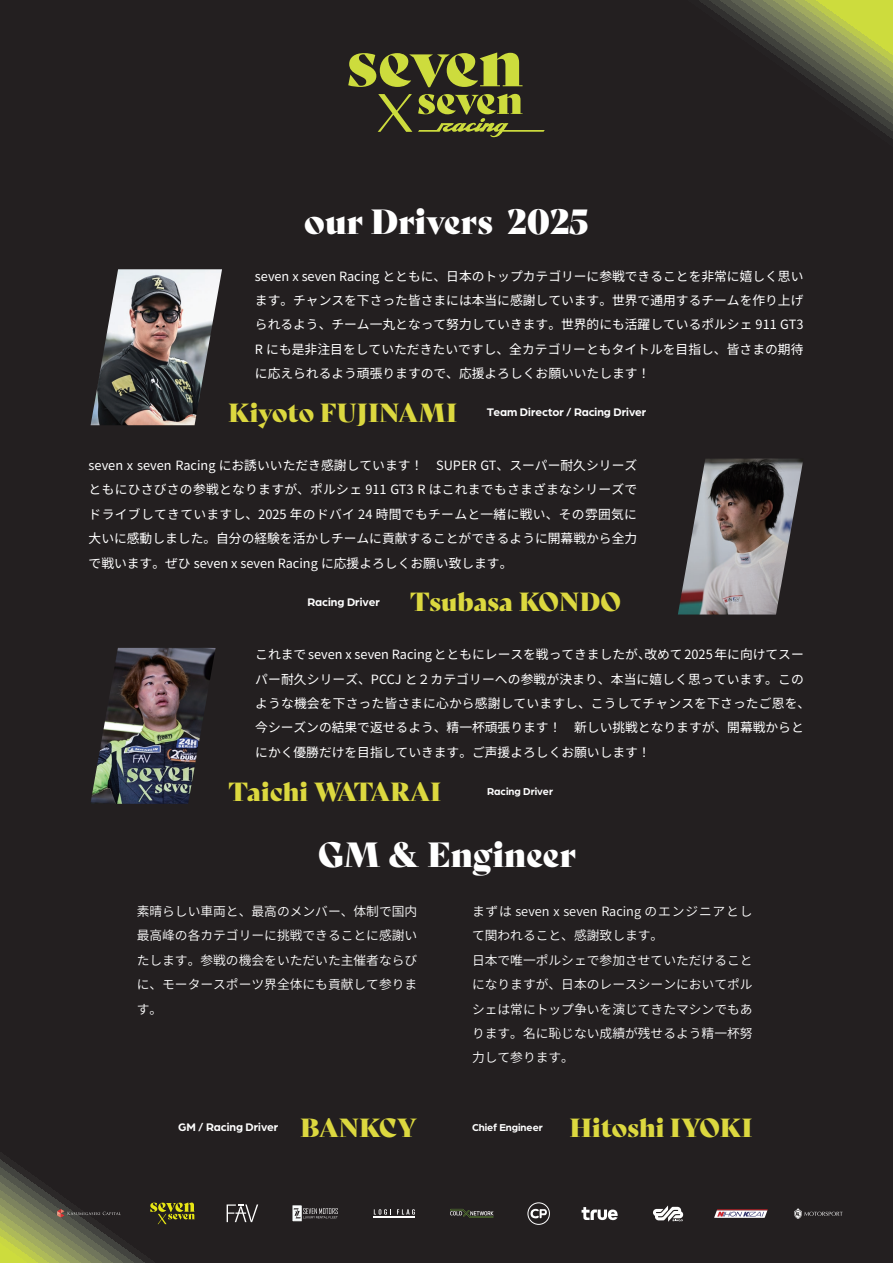
<style>
.page{position:relative;width:893px;height:1263px;background:#231f20}
.page>*{position:absolute;margin:0;border:0;box-sizing:border-box;transform-origin:0 0}
.t1{font:34.05px "Bely Display";color:#fff}
.t2{font:25.5px "Bely Display";color:#dcd83f}
.t3{font:12.75px/24.5px "Noto Sans JP";color:#fff;text-align:justify}
.t4{font:12.75px/24.5px "Source Han Sans";color:#fff}
.t5{font:700 11.7px "Arboria";color:#fff}
.t6{font:700 10.65px "Arboria";color:#fff}
</style>
<div class="page">
<svg style="left:378px;top:94px;width:34px;height:38px"></svg>
<svg style="left:348px;top:52px;width:175px;height:35px;background:#7a802e"></svg>
<svg style="left:418px;top:94px;width:127px;height:43px;background:#575928"></svg>
<svg style="left:293px;top:1206px;width:45px;height:15px"></svg>
<svg style="left:57px;top:1209px;width:64px;height:8px"></svg>
<hr style="left:717px;top:1209px;width:51px;height:1px;background:#d1232a">
<svg style="left:714px;top:1210px;width:53px;height:8px"></svg>
<svg style="left:374px;top:1209px;width:17px;height:5px"></svg>
<svg style="left:397px;top:1209px;width:18px;height:5px"></svg>
<hr style="left:373px;top:1216px;width:42px;height:1px;background:#fff">
<hr style="left:373px;top:1217px;width:42px;height:1px;background:#fff">
<svg style="left:450px;top:1209px;width:43px;height:9px"></svg>
<svg style="left:227px;top:1204px;width:31px;height:18px"></svg>
<div style="left:528px;top:1202px;width:22px;height:23px;border:1px solid #fff;border-radius:50%"></div>
<svg style="left:530px;top:1208px;width:17px;height:11px"></svg>
<svg style="left:150px;top:1202px;width:45px;height:22px"></svg>
<svg style="left:653px;top:1205px;width:30px;height:17px"></svg>
<svg style="left:794px;top:1208px;width:49px;height:11px"></svg>
<svg style="left:582px;top:1207px;width:36px;height:13px"></svg>
<img style="left:91px;top:269px;width:131px;height:156px">
<img style="left:90px;top:648px;width:126px;height:156px">
<img style="left:678px;top:459px;width:125px;height:155px">
<h1 class="t1" style="left:304px;top:194px;width:286px">our Drivers 2025</h1>
<p class="t3" style="left:255px;top:264px;width:550px">seven x seven Racing とともに、日本のトップカテゴリーに参戦できることを非常に嬉しく思います。チャンスを下さった皆さまには本当に感謝しています。世界で通用するチームを作り上げられるよう、チーム一丸となって努力していきます。世界的にも活躍しているポルシェ 911 GT3<br>R にも是非注目をしていただきたいですし、全カテゴリーともタイトルを目指し、皆さまの期待に応えられるよう頑張りますので、応援よろしくお願いいたします!</p>
<p class="t5" style="left:487px;top:404px;width:161px">Team Director / Racing Driver</p>
<h2 class="t2" style="left:228px;top:392px;width:230px">Kiyoto FUJINAMI</h2>
<p class="t3" style="left:89px;top:453px;width:550px">seven x seven Racing にお誘いいただき感謝しています！　SUPER GT、スーパー耐久シリーズともにひさびさの参戦となりますが、ポルシェ 911 GT R3 はこれまでもさまざまなシリーズでドライブしてきていますし、2025 年のドバイ 24 時間でもチームと一緒に戦い、その雰囲気に大いに感動しました。自分の経験を活かしチームに貢献することができるように開幕戦から全力で戦います。ぜひ seven x seven Racing に応援よろしくお願い致します。</p>
<p class="t5" style="left:307px;top:594px;width:74px">Racing Driver</p>
<h2 class="t2" style="left:410px;top:581px;width:212px">Tsubasa KONDO</h2>
<p class="t3" style="left:255px;top:642px;width:556px;text-align:left">これまでseven x seven Racingとともにレースを戦ってきましたが、<br>パー耐久シリーズ、PCCJ と２カテゴリーへの参戦が決まり、本当に嬉しく思っています。このような機会を下さった皆さまに心から感謝していますし、こうしてチャンスを下さったご恩を、今シーズンの結果で返せるよう、精一杯頑張ります！　新しい挑戦となりますが、開幕戦からとにかく優勝だけを目指していきます。ご声援よろしくお願いします!</p>
<p class="t6" style="left:487px;top:784px;width:67px">Racing Driver</p>
<p class="t3" style="left:644px;top:642px;width:161px">改めて2025 年に向けてスー</p>
<h2 class="t2" style="left:229px;top:771px;width:214px">Taichi WATARAI</h2>
<h1 class="t1" style="left:318px;top:827px;width:260px">GM &amp; Engineer</h1>
<p class="t4" style="left:137px;top:899px;width:282px;text-align:justify">素晴らしい車両と、最高のメンバー、体制で国内最高峰の各カテゴリーに挑戦できることに感謝いたします。参戦の機会をいただいた主催者ならびに、モータースポーツ界全体にも貢献して参ります。</p>
<p class="t4" style="left:472px;top:899px;width:282px">まずは seven x seven Racing のエンジニアとして関われること、感謝致します。<br>日本で唯一ポルシェで参加させていただけることになりますが、日本のレースシーンにおいてポルシェは常にトップ争いを演じてきたマシンでもあります。名に恥じない成績が残せるよう精一杯努力して参ります。</p>
<p class="t5" style="left:178px;top:1119px;width:102px">GM / Racing Driver</p>
<h2 class="t2" style="left:300px;top:1107px;width:119px">BANKCY</h2>
<p class="t6" style="left:472px;top:1119px;width:72px">Chief Engineer</p>
<h2 class="t2" style="left:569px;top:1107px;width:185px">Hitoshi IYOKI</h2>
</div>
